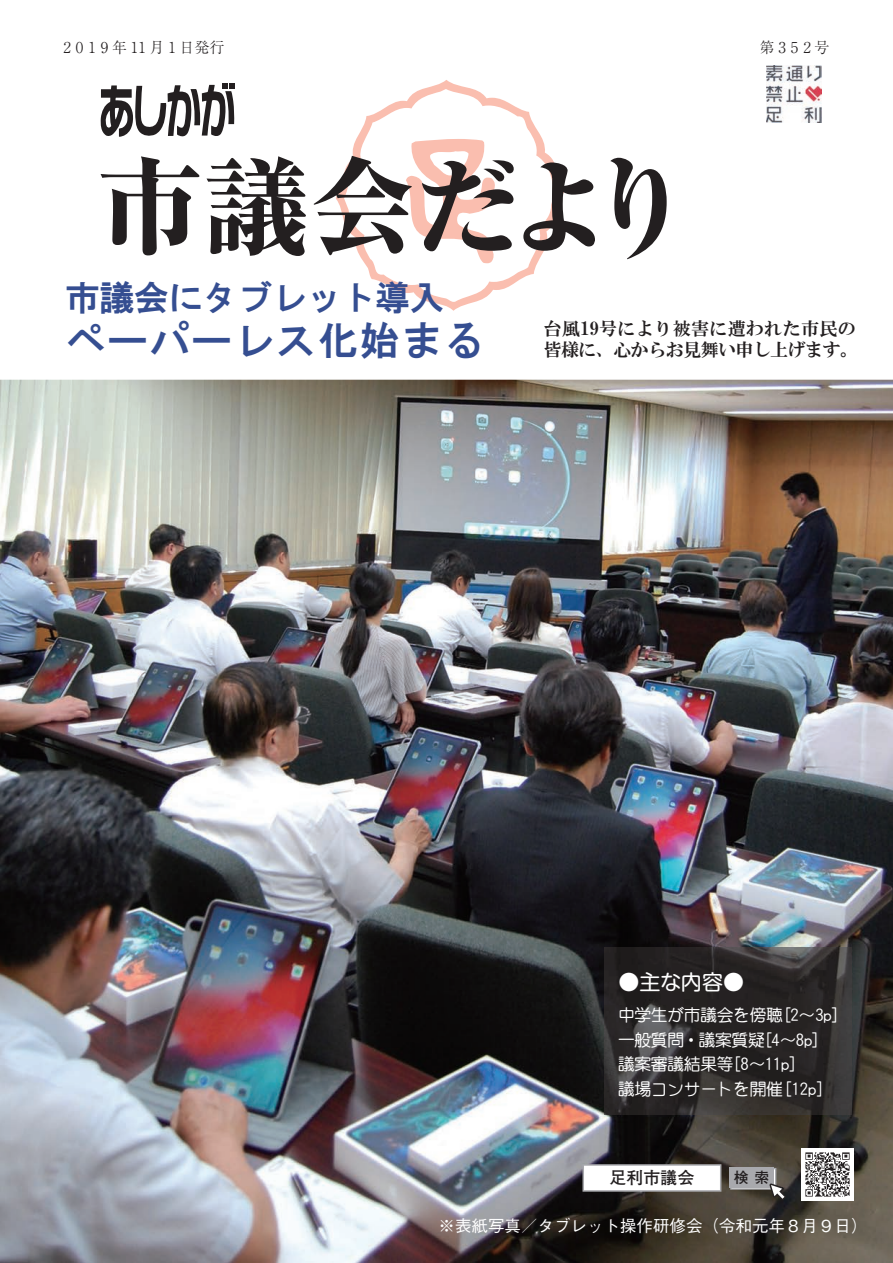
<style>
.page{position:relative;width:893px;height:1263px;background:#fff}
.page>*{position:absolute;margin:0;border:0;box-sizing:border-box;transform-origin:0 0}
.t1{font:800 106.5px "Ryumin Pro";letter-spacing:-.02em;color:#231f20}
.t2{font:40.5px "HGS Gothic E";letter-spacing:.04em;color:#354e91}
.t3{font:34.5px "HGS Gothic E";color:#354e91}
.t4{font:21px "Shin M Go Pro";color:#fff}
.t5{font:18px/21.8px "HG Mincho E";letter-spacing:.02em;color:#231f20}
.t6{font:700 16.95px "Futo Go B101 Pro";color:#231f20}
.t7{font:16.8px/24.8px "DF Maru Gothic Std W5";letter-spacing:-.02em;color:#fff}
.t8{font:500 16.5px "Gothic BBB Pr 6 N";color:#fff}
.t9{font:300 15px "Ryumin Pr 5";letter-spacing:.25em;color:#231f20}
.t10{font:700 14.85px "Futo Go B101 Pro";color:#231f20}
</style>
<div class="page">
<img style="left:0;top:380px;width:893px;height:883px">
<img style="left:604px;top:948px;width:247px;height:167px">
<svg style="left:336px;top:80px;width:229px;height:231px"></svg>
<svg style="left:406px;top:139px;width:94px;height:124px"></svg>
<svg style="left:100px;top:83px;width:134px;height:54px"></svg>
<img style="left:766px;top:65px;width:55px;height:58px">
<svg style="left:582px;top:1164px;width:139px;height:28px"></svg>
<div style="left:729px;top:1167px;width:45px;height:20px;background:#a8a9ad"></div>
<img style="left:801px;top:1148px;width:52px;height:52px">
<svg style="left:730px;top:1168px;width:59px;height:35px"></svg>
<p class="t9" style="left:63px;top:36px;width:163px">2 0 1 9年11月1日発行</p>
<p class="t9" style="left:760px;top:36px;width:71px">第3 5 2号</p>
<h1 class="t1" style="left:96px;top:124px;width:599px">市議会だより</h1>
<h3 class="t3" style="left:66px;top:280px;width:380px">市議会にタブレット導入</h3>
<h2 class="t2" style="left:66px;top:320px;width:420px">ペーパーレス化始まる</h2>
<p class="t5" style="left:544px;top:317px;width:316px">台風19号により被害に遭われた市民の皆様に、心からお見舞い申し上げます。</p>
<p class="t4" style="left:618px;top:965px;width:127px">●主な内容●</p>
<p class="t7" style="left:618px;top:1002px;width:223px">中学生が市議会を傍聴[2～3p]一般質問・議案質疑[4～8p]議案審議結果等[8～11p]<br>議場コンサートを開催[12p]</p>
<p class="t6" style="left:609px;top:1164px;width:87px">足利市議会</p>
<p class="t10" style="left:734px;top:1165px;width:37px">検 索</p>
<p class="t8" style="left:439px;top:1212px;width:430px">※表紙写真／タブレット操作研修会（令和元年８月９日）</p>
</div>
